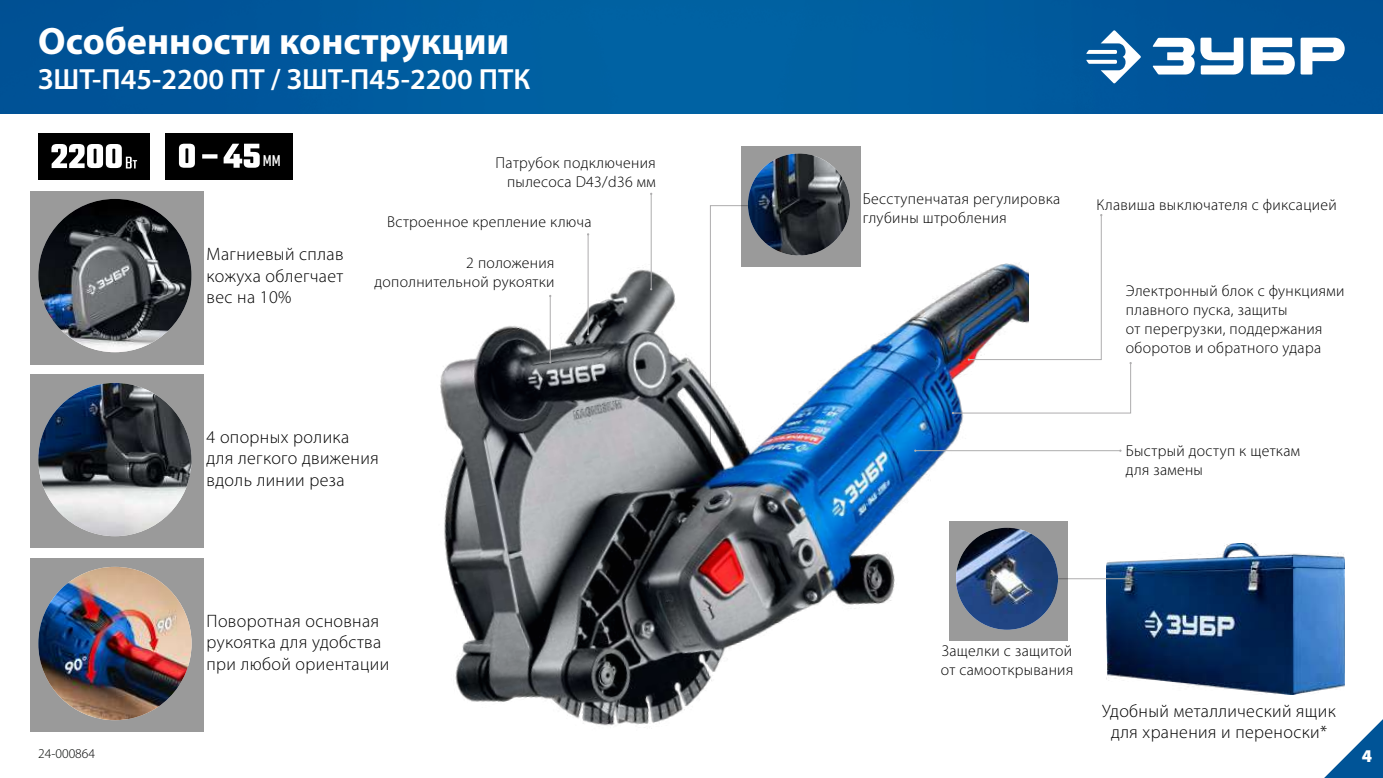
<style>
.page{position:relative;width:1383px;height:778px;background:#fff}
.page>*{position:absolute;margin:0;border:0;box-sizing:border-box;transform-origin:0 0}
.t1{font:700 38.25px "Myriad Pro";color:#fff}
.t2{font:600 29.25px "Myriad Pro";color:#fff}
.t3{font:300 18px/21.6px "Myriad Pro";letter-spacing:.02em;color:#000}
.t4{font:900 18px "Myriad Pro";color:#fff}
.t5{font:17.32px "Teko";color:#fff}
.t6{font:300 15.75px/18.9px "Myriad Pro";letter-spacing:.02em;color:#000}
.t7{font:300 13.5px "Myriad Pro";color:#000500}
.s1{color:#000}
</style>
<div class="page">
<img style="left:440px;top:149px;width:692px;height:577px">
<img style="left:0;top:0;width:1382px;height:114px">
<svg style="left:1086px;top:30px;width:55px;height:53px"></svg>
<svg style="left:1151px;top:38px;width:193px;height:37px"></svg>
<div style="left:31px;top:375px;width:173px;height:173px;background:#9a9a9a"></div>
<img style="left:38px;top:383px;width:153px;height:153px;border-radius:77px">
<svg style="left:1324px;top:720px;width:58px;height:58px"></svg>
<div style="left:31px;top:558px;width:173px;height:174px;background:#9a9a9a"></div>
<img style="left:38px;top:567px;width:153px;height:153px;border-radius:77px">
<div style="left:31px;top:191px;width:173px;height:173px;background:#9a9a9a"></div>
<img style="left:38px;top:199px;width:153px;height:153px;border-radius:77px">
<svg style="left:951px;top:214px;width:180px;height:200px"></svg>
<div style="left:166px;top:133px;width:127px;height:46px;background:#000"></div>
<svg style="left:179px;top:144px;width:81px;height:24px"></svg>
<div style="left:38px;top:133px;width:112px;height:46px;background:#000"></div>
<svg style="left:51px;top:144px;width:86px;height:24px"></svg>
<div style="left:741px;top:146px;width:119px;height:121px;background:#9a9a9a"></div>
<img style="left:748px;top:153px;width:102px;height:102px;border-radius:51px">
<img style="left:1106px;top:543px;width:238px;height:151px">
<hr style="left:1016px;top:578px;width:112px;height:1px;background:#aeadae">
<hr style="left:915px;top:450px;width:205px;height:1px;background:#aeadae">
<hr style="left:550px;top:296px;width:1px;height:66px;background:#aeadae">
<hr style="left:587px;top:234px;width:1px;height:100px;background:#aeadae">
<hr style="left:651px;top:194px;width:1px;height:95px;background:#aeadae">
<div style="left:949px;top:521px;width:119px;height:119px;background:#9a9a9a"></div>
<img style="left:956px;top:527px;width:102px;height:102px;border-radius:51px">
<h1 class="t1" style="left:38px;top:16px;width:473px">Особенности конструкции</h1>
<h2 class="t2" style="left:38px;top:60px;width:493px">ЗШТ-П45-2200 ПТ / ЗШТ-П45-2200 ПТК</h2>
<p class="t5" style="left:263px;top:151px;width:19px">MM</p>
<p class="t3" style="left:206px;top:243px;width:138px;text-align:justify">Магниевый сплав кожуха облегчает вес на 10%</p>
<p class="t6" style="left:495px;top:153px;width:162px;text-align:right">Патрубок подключения пылесоса D43/d36 мм</p>
<p class="t6" style="left:387px;top:212px;width:206px">Встроенное крепление ключа</p>
<p class="t6" style="left:374px;top:253px;width:181px;text-align:right">2 положения дополнительной рукоятки</p>
<p class="t3" style="left:206px;top:426px;width:174px">4 опорных ролика для легкого движения вдоль линии реза</p>
<p class="t7" style="left:38px;top:745px;width:58px">24-000<span class="s1">864</span></p>
<p class="t3" style="left:206px;top:609px;width:184px">Поворотная основная рукоятка для удобства при любой ориентации</p>
<p class="t6" style="left:863px;top:189px;width:199px">Бесступенчатая регулировка глубины штробления</p>
<p class="t6" style="left:1096px;top:195px;width:242px">Клавиша выключателя с фиксацией</p>
<p class="t6" style="left:1125px;top:281px;width:220px">Электронный блок с функциями плавного пуска, защиты<br>от перегрузки, поддержания оборотов и обратного удара</p>
<p class="t6" style="left:1125px;top:441px;width:176px">Быстрый доступ к щеткам для замены</p>
<p class="t6" style="left:940px;top:641px;width:134px">Защелки с защитой от самооткрывания</p>
<p class="t3" style="left:1102px;top:699px;width:235px;text-align:center">Удобный металлический ящик для хранения и переноски*</p>
<p class="t4" style="left:1361px;top:744px;width:12px">4</p>
</div>
